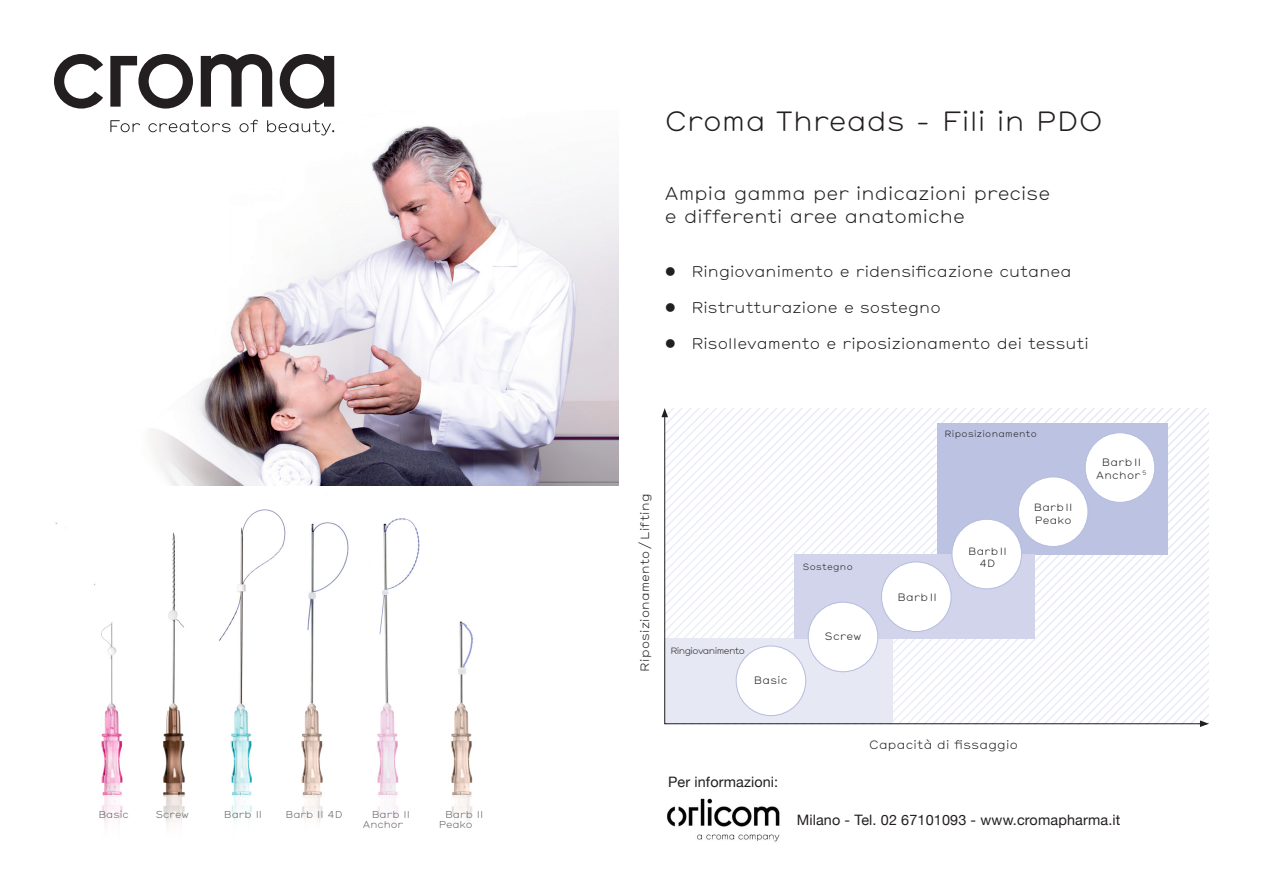
<style>
.page{position:relative;width:1263px;height:893px;background:#fff}
.page>*{position:absolute;margin:0;border:0;box-sizing:border-box;transform-origin:0 0}
.t1{font:300 27px "Hermes";letter-spacing:.01em;color:#231f20}
.t2{font:300 18px "Hermes";letter-spacing:.01em;color:#231f20}
.t3{font:300 15px "Hermes";letter-spacing:.01em;color:#231f20}
.t4{font:14.4px "Helvetica Neue";letter-spacing:.01em;color:#231f20}
.Folder_Copy_7_5pt{font:300 11.7px "Hermes";letter-spacing:.025em;color:#231f20}
.Folder_Copy_7_5pt-2{font:300 10.35px "Hermes";letter-spacing:.035em;color:#231f20}
.Folder_Copy_7_5pt-3{font:300 10.2px "Hermes";letter-spacing:.03em;color:#231f20}
.t5{font:300 9.75px "Hermes";color:#656568}
.Folder_Copy_7_5pt-4{font:300 8.7px "Hermes";letter-spacing:.035em;color:#231f20}
.Folder_Copy_7_5pt-5{font:300 8.7px "Hermes";letter-spacing:-.065em;color:#231f20}
</style>
<div class="page">
<img style="left:110px;top:119px;width:508px;height:367px">
<svg style="left:803px;top:414px;width:400px;height:310px"></svg>
<svg style="left:661px;top:408px;width:142px;height:316px"></svg>
<svg style="left:1200px;top:720px;width:9px;height:7px"></svg>
<div style="left:952px;top:519px;width:69px;height:70px;background:#fff;border-radius:50%"></div>
<div style="left:951px;top:519px;width:71px;height:70px;border:1px solid #b6bcde;border-radius:50%"></div>
<div style="left:1018px;top:477px;width:70px;height:69px;background:#fff;border-radius:50%"></div>
<div style="left:1018px;top:476px;width:70px;height:71px;border:1px solid #b6bcde;border-radius:50%"></div>
<div style="left:808px;top:602px;width:70px;height:70px;background:#fff;border-radius:50%"></div>
<div style="left:808px;top:602px;width:70px;height:70px;border:1px solid #b6bcde;border-radius:50%"></div>
<div style="left:881px;top:562px;width:70px;height:69px;background:#fff;border-radius:50%"></div>
<div style="left:881px;top:561px;width:70px;height:71px;border:1px solid #b6bcde;border-radius:50%"></div>
<img style="left:667px;top:798px;width:113px;height:44px">
<svg style="left:110px;top:54px;width:83px;height:55px"></svg>
<svg style="left:280px;top:54px;width:54px;height:55px"></svg>
<svg style="left:54px;top:54px;width:49px;height:55px"></svg>
<svg style="left:201px;top:54px;width:71px;height:53px"></svg>
<svg style="left:110px;top:120px;width:30px;height:12px"></svg>
<svg style="left:148px;top:120px;width:82px;height:12px"></svg>
<svg style="left:239px;top:120px;width:19px;height:12px"></svg>
<svg style="left:267px;top:120px;width:67px;height:16px"></svg>
<img style="left:55px;top:509px;width:419px;height:317px">
<p class="t5" style="left:98px;top:807px;width:32px">Basic</p>
<p class="t5" style="left:156px;top:807px;width:35px">Screw</p>
<p class="t5" style="left:224px;top:807px;width:40px">Barb II</p>
<p class="t5" style="left:285px;top:807px;width:59px">Barb II 4D</p>
<p class="t5" style="left:372px;top:807px;width:40px">Barb II</p>
<p class="t5" style="left:445px;top:807px;width:40px">Barb II</p>
<p class="t5" style="left:363px;top:817px;width:42px">Anchor</p>
<p class="t5" style="left:439px;top:817px;width:35px">Peako</p>
<p class="t1" style="left:665px;top:102px;width:439px">Croma Threads - Fili in PDO</p>
<p class="t2" style="left:665px;top:180px;width:387px">Ampia gamma per indicazioni precise</p>
<p class="t2" style="left:665px;top:203px;width:302px">e differenti aree anatomiche</p>
<p class="t3" style="left:665px;top:260px;width:408px">● Ringiovanimento e ridensificazione cutanea</p>
<p class="t3" style="left:665px;top:296px;width:277px">● Ristrutturazione e sostegno</p>
<p class="t3" style="left:665px;top:332px;width:425px">● Risollevamento e riposizionamento dei tessuti</p>
<p class="Folder_Copy_7_5pt" style="left:636px;top:672px;width:180px;rotate:-90deg">Riposizionamento / Lifting</p>
<p class="Folder_Copy_7_5pt-4" style="left:803px;top:560px;width:52px">Sostegno</p>
<p class="Folder_Copy_7_5pt-5" style="left:670px;top:645px;width:76px">Ringiovanimento</p>
<p class="Folder_Copy_7_5pt-2" style="left:754px;top:672px;width:35px">Basic</p>
<p class="Folder_Copy_7_5pt-2" style="left:825px;top:629px;width:38px">Screw</p>
<p class="Folder_Copy_7_5pt-4" style="left:944px;top:428px;width:94px">Riposizionamento</p>
<p class="Folder_Copy_7_5pt-2" style="left:897px;top:590px;width:41px">Barb II</p>
<p class="Folder_Copy_7_5pt-3" style="left:968px;top:544px;width:40px">Barb II</p>
<p class="Folder_Copy_7_5pt-3" style="left:979px;top:556px;width:17px">4D</p>
<p class="Folder_Copy_7_5pt-3" style="left:1034px;top:500px;width:40px">Barb II</p>
<p class="Folder_Copy_7_5pt-3" style="left:1035px;top:512px;width:38px">Peako</p>
<p class="Folder_Copy_7_5pt-2" style="left:1102px;top:455px;width:41px">Barb II</p>
<p class="Folder_Copy_7_5pt-2" style="left:1096px;top:467px;width:52px">Anchor <sup>5</sup></p>
<p class="t4" style="left:668px;top:773px;width:112px">Per informazioni:</p>
<p class="Folder_Copy_7_5pt" style="left:869px;top:736px;width:150px">Capacità di fissaggio</p>
<p class="t4" style="left:797px;top:811px;width:325px">Milano - Tel. 02 67101093 - www.cromapharma.it</p>
</div>
